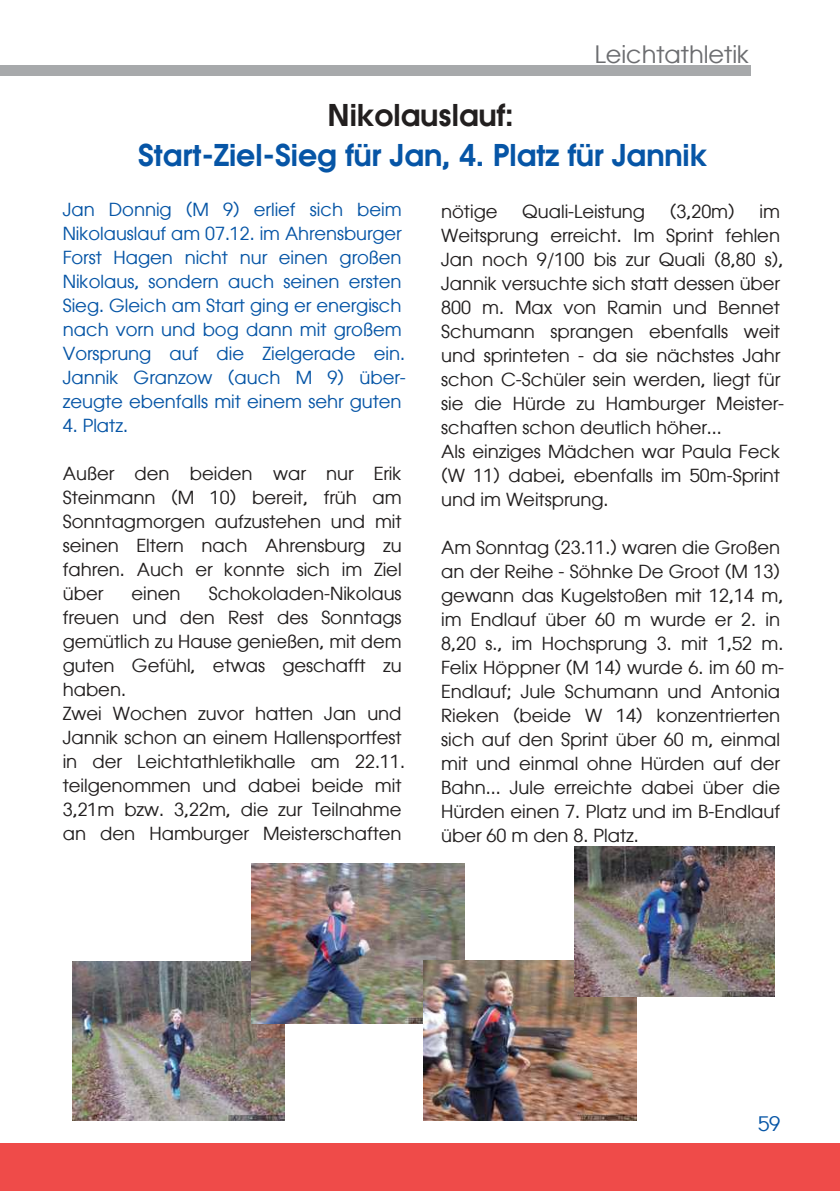
<style>
.page{position:relative;width:840px;height:1191px;background:#fff}
.page>*{position:absolute;margin:0;border:0;box-sizing:border-box;transform-origin:0 0}
.t1{font:600 30px "Atlanta";color:#0655a6}
.t2{font:600 30px "Atlanta";color:#221f1f}
.t3{font:24px "Atlanta";color:#6c6d70}
.t4{font:20px "Atlanta";color:#0655a6}
.t5{font:18px/24px "Atlanta";color:#221f1f}
.t6{font:18px/24px "Atlanta";color:#0655a6}
</style>
<div class="page">
<div style="left:0;top:1143px;width:839px;height:48px;background:#ef4b49"></div>
<div style="left:0;top:65px;width:750px;height:10px;background:#a7a9ab"></div>
<img style="left:72px;top:961px;width:212px;height:159px">
<img style="left:251px;top:863px;width:213px;height:160px">
<img style="left:423px;top:960px;width:213px;height:160px">
<img style="left:574px;top:846px;width:200px;height:151px">
<h2 class="t3" style="left:594px;top:42px;width:156px">Leichtathletik</h2>
<h1 class="t2" style="left:327px;top:98px;width:188px">Nikolauslauf:</h1>
<h1 class="t1" style="left:138px;top:138px;width:570px">Start-Ziel-Sieg für Jan, 4. Platz für Jannik</h1>
<p class="t6" style="left:63px;top:198px;width:344px">Jan Donnig (M 9) erlief sich beim Nikolauslauf am 07.12. im Ahrensburger Forst Hagen nicht nur einen großen Nikolaus, sondern auch seinen ersten Sieg. Gleich am Start ging er energisch nach vorn und bog dann mit großem Vorsprung auf die Zielgerade ein.<br>Jannik Granzow (auch M 9) über&shy;zeugte ebenfalls mit einem sehr guten</p>
<p class="t6" style="left:63px;top:414px;width:67px">4. Platz.</p>
<p class="t5" style="left:63px;top:462px;width:340px;text-align:justify">Außer den beiden war nur Erik Steinmann (M 10) bereit, früh am Sonntagmorgen aufzustehen und mit seinen Eltern nach Ahrensburg zu fahren. Auch er konnte sich im Ziel über</p>
<p class="t5" style="left:441px;top:200px;width:58px">nötige</p>
<p class="t5" style="left:522px;top:200px;width:124px">Quali-Leistung</p>
<p class="t5" style="left:669px;top:200px;width:67px">(3,20m)</p>
<p class="t5" style="left:441px;top:200px;width:344px;text-indent:318px">im<br>Weitsprung erreicht. Im Sprint fehlen<br>Jan noch 9/100 bis zur Quali (8,80 s),<br>Jannik versuchte sich statt dessen über<br>800 m. Max von Ramin und Bennet<br>Schumann sprangen ebenfalls weit und sprinteten - da sie nächstes Jahr schon C-Schüler sein werden, liegt für sie die Hürde zu Hamburger Meister&shy;schaften schon deutlich höher...<br>Als einziges Mädchen war Paula Feck (W 11) dabei, ebenfalls im 50m-Sprint und im Weitsprung.</p>
<p class="t5" style="left:441px;top:536px;width:344px">Am Sonntag (23.11.) waren die Großen an der Reihe - Söhnke De Groot (M 13) gewann das Kugelstoßen mit 12,14 m, im Endlauf über 60 m wurde er 2. in 8,20 s., im Hochsprung 3. mit 1,52 m.<br>Felix Höppner (M 14) wurde 6. im 60 m-Endlauf; Jule Schumann und Antonia Rieken (beide W 14) konzentrierten sich auf den Sprint über 60 m, einmal mit und einmal ohne Hürden auf der Bahn... Jule erreichte dabei über die Hürden einen 7. Platz und im B-Endlauf über 60 m den 8. Platz.</p>
<p class="t5" style="left:63px;top:582px;width:343px;text-indent:146px">Schokoladen-Nikolaus freuen und den Rest des Sonntags gemütlich zu Hause genießen, mit dem guten Gefühl, etwas geschafft zu haben.<br>Zwei Wochen zuvor hatten Jan und<br>Jannik schon an einem Hallensportfest in der Leichtathletikhalle am 22.11. teilgenommen und dabei beide mit<br>3,21m bzw. 3,22m, die zur Teilnahme an den Hamburger Meisterschaften</p>
<p class="t5" style="left:131px;top:582px;width:50px">einen</p>
<p class="t4" style="left:757px;top:1113px;width:24px">59</p>
</div>
